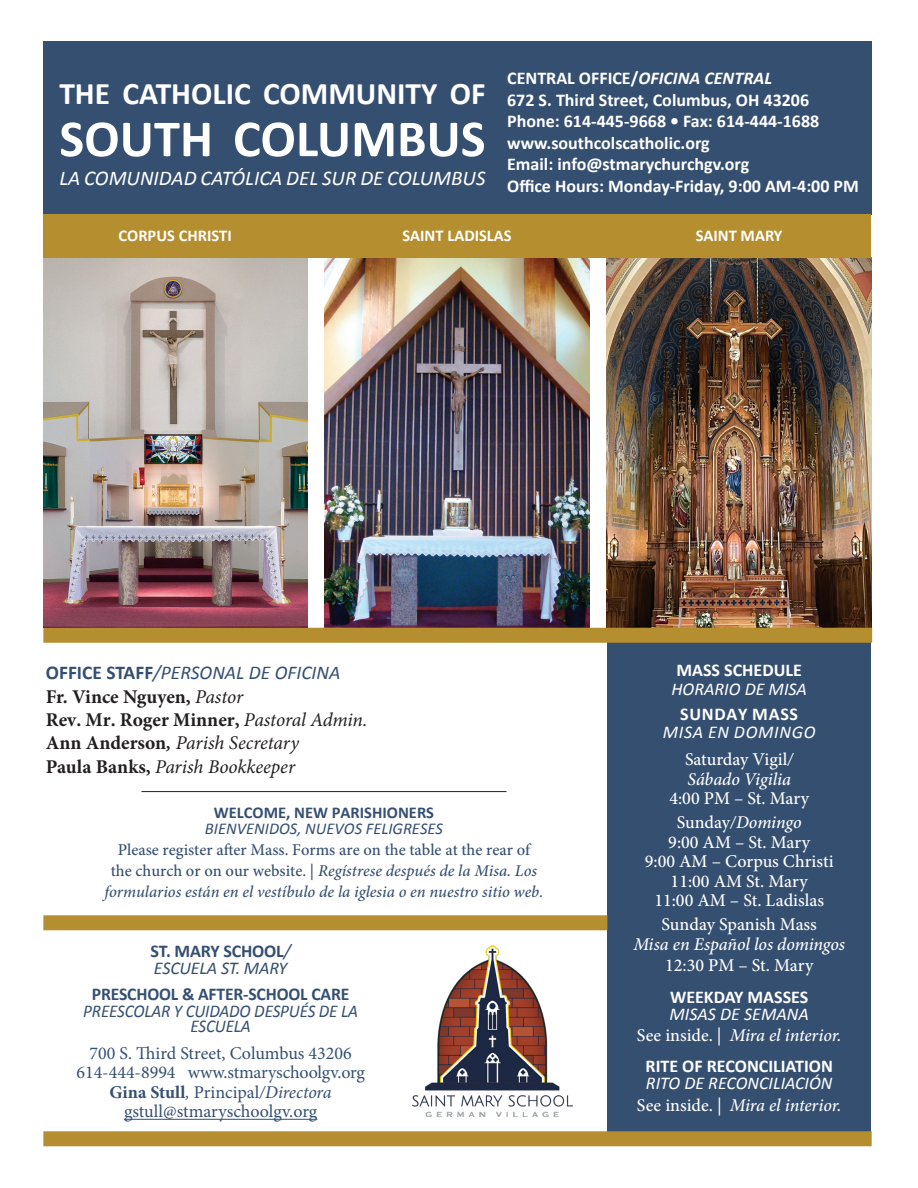
<style>
.page{position:relative;width:918px;height:1188px;background:#fff}
.page>*{position:absolute;margin:0;border:0;box-sizing:border-box;transform-origin:0 0}
.t1{font:700 52.5px "Calibri";color:#fff}
.t2{font:700 31.5px "Calibri";color:#fff}
.t3{font:italic 21px "Calibri";color:#fff}
.t4{font:700 19.5px/23.4px "Minion Pro";color:#231f20}
.t5{font:italic 19.5px "Calibri";color:#354f71}
.t6{font:700 18px/21.6px "Calibri";color:#fff}
.t7{font:500 18px/19.5px "Minion Pro";color:#fff;text-align:center}
.t8{font:18px/19.5px "Minion Pro";color:#354f71;text-align:center}
.t9{font:italic 500 18px/19.5px "Minion Pro";letter-spacing:-.01em;color:#fff}
.t10{font:italic 18px "Calibri";color:#fff}
.t11{font:italic 18px/15px "Calibri";letter-spacing:-.01em;color:#354f71;text-align:center;scale:.95 1}
.t12{font:italic 18px/17.1px "Calibri";letter-spacing:-.01em;color:#354f71}
.t13{font:700 18px "Calibri";letter-spacing:-.01em;color:#354f71}
.t14{font:italic 18px "Calibri";letter-spacing:.04em;color:#fff}
.t15{font:700 18px "Calibri";letter-spacing:.04em;color:#fff}
.t16{font:italic 500 16.5px/21px "Minion Pro";color:#354f71;text-align:center}
.t17{font:700 16.5px "Calibri";color:#fff}
.t18{font:italic 16.5px "Calibri";color:#354f71}
.t19{font:700 16.5px "Calibri";color:#354f71}
.s1{font-style:italic}
.s2{font-weight:700;font-style:normal}
.s3{font-weight:400;font-style:italic}
.s4{font-style:normal}
.s5{font-weight:700}
</style>
<div class="page">
<div style="left:607px;top:641px;width:264px;height:491px;background:#354f71"></div>
<hr style="left:124px;top:1119px;width:193px;height:1px;background:#354f71">
<hr style="left:142px;top:791px;width:364px;height:1px;background:#231f20">
<div style="left:43px;top:41px;width:828px;height:173px;background:#354f71"></div>
<img style="left:43px;top:259px;width:265px;height:369px">
<img style="left:324px;top:258px;width:265px;height:370px">
<img style="left:606px;top:258px;width:265px;height:370px">
<div style="left:43px;top:214px;width:828px;height:44px;background:#b58e2f"></div>
<div style="left:43px;top:1131px;width:829px;height:15px;background:#b58e2f"></div>
<div style="left:43px;top:628px;width:829px;height:15px;background:#b58e2f"></div>
<div style="left:43px;top:915px;width:564px;height:15px;background:#b58e2f"></div>
<img style="left:412px;top:946px;width:161px;height:171px">
<h2 class="t2" style="left:59px;top:74px;width:428px">THE CATHOLIC COMMUNITY OF</h2>
<h1 class="t1" style="left:59px;top:106px;width:428px">SOUTH COLUMBUS</h1>
<p class="t3" style="left:59px;top:165px;width:428px">LA COMUNIDAD CATÓLICA DEL SUR DE COLUMBUS</p>
<p class="t6" style="left:507px;top:66px;width:353px">CENTRAL OFFICE/<span class="s1">OFICINA CENTRAL<br></span>672 S. Third Street, Columbus, OH 43206<br>Phone: 614-445-9668 • Fax: 614-444-1688 www.southcolscatholic.org<br>Email: info@stmarychurchgv.org<br>Office Hours: Monday-Friday, 9:00 AM-4:00 PM</p>
<p class="t17" style="left:119px;top:225px;width:115px">CORPUS CHRISTI</p>
<p class="t17" style="left:403px;top:225px;width:111px">SAINT LADISLAS</p>
<p class="t17" style="left:696px;top:225px;width:88px">SAINT MARY</p>
<p class="t5" style="left:46px;top:661px;width:296px"><span class="s2">OFFICE STAFF</span>/PERSONAL DE OFICINA</p>
<p class="t4" style="left:46px;top:684px;width:323px">Fr. Vince Nguyen, <span class="s3">Pastor<br></span>Rev. Mr. Roger Minner, <span class="s3">Pastoral Admin.<br></span>Ann Anderson<span class="s1">,</span> <span class="s3">Parish Secretary<br></span>Paula Banks, <span class="s3">Parish Bookkeeper</span></p>
<p class="t19" style="left:214px;top:802px;width:222px">WELCOME, NEW PARISHIONERS</p>
<p class="t18" style="left:205px;top:819px;width:240px">BIENVENIDOS, NUEVOS FELIGRESES</p>
<p class="t16" style="left:105px;top:840px;width:440px"><span class="s4">Please register after Mass. Forms are on the table at the rear of<br>the church or on our website. |</span> Regístrese después de la Misa. Los formularios están en el vestíbulo de la iglesia o en nuestro sitio web.</p>
<p class="t12" style="left:151px;top:941px;width:142px"><span class="s2">ST. MARY SCHOOL</span>/<br>ESCUELA ST. MARY</p>
<p class="t13" style="left:92px;top:983px;width:259px">PRESCHOOL &amp; AFTER-SCHOOL CARE</p>
<p class="t11" style="left:83px;top:1003px;width:291px">PREESCOLAR Y CUIDADO DESPUÉS DE LA<br>ESCUELA</p>
<p class="t8" style="left:76px;top:1044px;width:290px">700 S. Third Street, Columbus 43206<br>614-444-8994 www.stmaryschoolgv.org <span class="s5">Gina Stull</span><span class="s1">,</span> Principal<span class="s1">/Directora </span>gstull@stmaryschoolgv.org</p>
<p class="t6" style="left:676px;top:659px;width:127px">MASS SCHEDULE</p>
<p class="t10" style="left:671px;top:678px;width:137px">HORARIO DE MISA</p>
<p class="t15" style="left:680px;top:702px;width:119px">SUNDAY MASS</p>
<p class="t14" style="left:663px;top:721px;width:154px">MISA EN DOMINGO</p>
<p class="t9" style="left:685px;top:750px;width:110px"><span class="s4">Saturday Vigil</span>/<br>Sábado Vigilia</p>
<p class="t7" style="left:669px;top:786px;width:141px;line-height:24px">4:00 PM – St. Mary<br>Sunday<span class="s1">/Domingo</span></p>
<p class="t7" style="left:645px;top:832px;width:190px">9:00 AM – St. Mary<br>9:00 AM – Corpus Christi<br>11:00 AM St. Mary<br>11:00 AM – St. Ladislas</p>
<p class="t7" style="left:662px;top:915px;width:157px">Sunday Spanish Mass</p>
<p class="t9" style="left:633px;top:934px;width:213px">Misa en Español los domingos</p>
<p class="t7" style="left:665px;top:955px;width:150px">12:30 PM – St. Mary</p>
<p class="t6" style="left:670px;top:985px;width:140px">WEEKDAY MASSES</p>
<p class="t10" style="left:670px;top:1003px;width:141px">MISAS DE SEMANA</p>
<p class="t9" style="left:637px;top:1026px;width:206px"><span class="s4">See inside. |</span> Mira el interior.</p>
<p class="t6" style="left:646px;top:1054px;width:189px">RITE OF RECONCILIATION</p>
<p class="t10" style="left:646px;top:1072px;width:188px">RITO DE RECONCILIACIÓN</p>
<p class="t9" style="left:637px;top:1095px;width:206px"><span class="s4">See inside. |</span> Mira el interior.</p>
</div>
